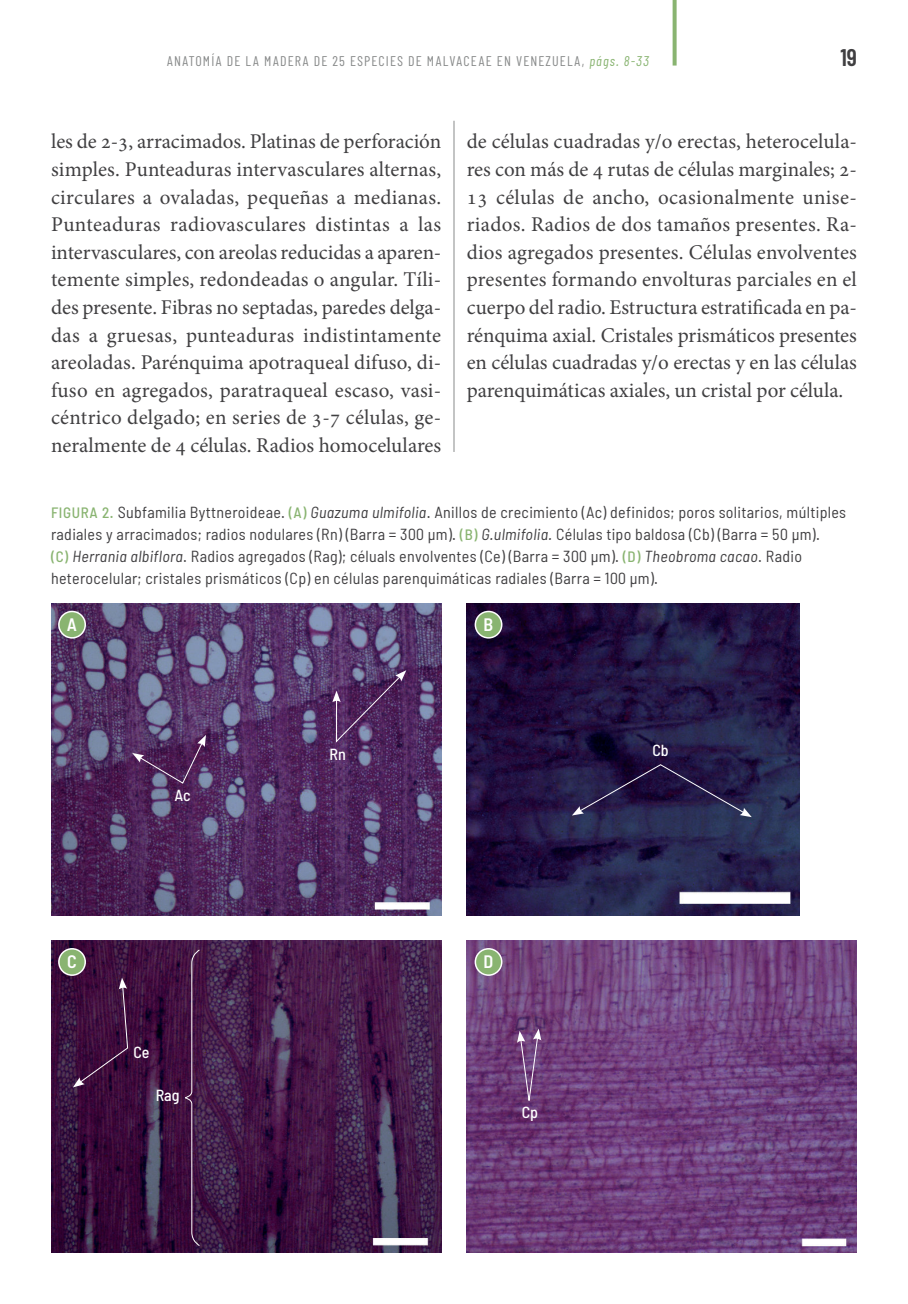
<style>
.page{position:relative;width:908px;height:1304px;background:#fff}
.page>*{position:absolute;margin:0;border:0;box-sizing:border-box;transform-origin:0 0}
.t1{font:600 24px "Barlow Condensed";color:#403f41}
.t2{font:21px/27.6px "Minion Pro";color:#403f41;text-align:justify}
.t3{font:600 semi-condensed 18px "Barlow";color:#fff}
.t4{font:semi-condensed 16px/22px "Barlow";letter-spacing:.02em;color:#403f41}
.t5{font:500 semi-condensed 16px "Barlow";color:#fff}
.t6{font:14px "Barlow Condensed";letter-spacing:.08em;color:#898b8b}
.s1{font-style:italic;color:#89b471}
.s2{font-weight:500;font-size:15px;color:#89b471}
.s3{font-style:italic}
</style>
<div class="page">
<svg style="left:672px;top:0;width:4px;height:66px"></svg>
<img style="left:51px;top:603px;width:390px;height:312px">
<img style="left:466px;top:603px;width:332px;height:312px">
<img style="left:51px;top:941px;width:390px;height:311px">
<img style="left:466px;top:941px;width:390px;height:311px">
<svg style="left:132px;top:735px;width:74px;height:49px;background:#5a3566"></svg>
<svg style="left:332px;top:670px;width:74px;height:73px;background:#593568"></svg>
<svg style="left:571px;top:764px;width:180px;height:53px;background:#29204b"></svg>
<svg style="left:516px;top:1029px;width:25px;height:78px;background:#7c5287"></svg>
<svg style="left:73px;top:978px;width:55px;height:109px;background:#431542"></svg>
<svg style="left:184px;top:949px;width:16px;height:297px;background:#4c214d"></svg>
<div style="left:58px;top:611px;width:28px;height:28px;background:#89b471;border:2px solid #fff;border-radius:50%"></div>
<div style="left:474px;top:611px;width:28px;height:28px;background:#89b471;border:2px solid #fff;border-radius:50%"></div>
<div style="left:58px;top:948px;width:28px;height:28px;background:#89b471;border:2px solid #fff;border-radius:50%"></div>
<div style="left:474px;top:948px;width:28px;height:28px;background:#89b471;border:2px solid #fff;border-radius:50%"></div>
<hr style="left:453px;top:121px;width:1px;height:331px;background:#898b8b">
<p class="t6" style="left:167px;top:52px;width:483px">ANATOMÍA DE LA MADERA DE 25 ESPECIES DE MALVACEAE EN VENEZUELA, <span class="s1">págs. 8-33</span></p>
<p class="t1" style="left:840px;top:42px;width:18px">19</p>
<p class="t2" style="left:51px;top:130px;width:391px">les de 2-3, arracimados. Platinas de perforación simples. Punteaduras intervasculares alternas, circulares a ovaladas, pequeñas a medianas.<br>Punteaduras radiovasculares distintas a las intervasculares, con areolas reducidas a aparen‐ temente simples, redondeadas o angular. Tíli‐ des presente. Fibras no septadas, paredes delga&shy;das a gruesas, punteaduras indistintamente areoladas. Parénquima apotraqueal difuso, di‐ fuso en agregados, paratraqueal escaso, vasi&shy;céntrico delgado; en series de 3-7 células, ge‐ neralmente de 4 células. Radios homocelulares</p>
<p class="t2" style="left:466px;top:130px;width:391px">de células cuadradas y/o erectas, heterocelula‐ res con más de 4 rutas de células marginales; 2- 13 células de ancho, ocasionalmente unise&shy;riados. Radios de dos tamaños presentes. Ra&shy;dios agregados presentes. Células envolventes presentes formando envolturas parciales en el cuerpo del radio. Estructura estratificada en pa‐ rénquima axial. Cristales prismáticos presentes en células cuadradas y/o erectas y en las células parenquimáticas axiales, un cristal por célula.</p>
<p class="t4" style="left:51px;top:500px;width:796px"><span class="s2">FIGURA 2.</span> Subfamilia Byttneroideae. <span class="s2">(A)</span> <span class="s3">Guazuma ulmifolia</span>. Anillos de crecimiento (Ac) definidos; poros solitarios, múltiples radiales y arracimados; radios nodulares (Rn) (Barra = 300 µm). <span class="s2">(B)</span> <span class="s3">G.ulmifolia.</span> Células tipo baldosa (Cb) (Barra = 50 µm).<br><span class="s2">(C)</span> <span class="s3">Herrania albiflora</span>. Radios agregados (Rag); céluals envolventes (Ce) (Barra = 300 µm). <span class="s2">(D)</span> <span class="s3">Theobroma cacao</span>. Radio heterocelular; cristales prismáticos (Cp) en células parenquimáticas radiales (Barra = 100 µm).</p>
<p class="t3" style="left:67px;top:613px;width:12px">A</p>
<p class="t3" style="left:483px;top:613px;width:11px">B</p>
<p class="t5" style="left:174px;top:785px;width:18px">Ac</p>
<p class="t5" style="left:329px;top:744px;width:18px">Rn</p>
<p class="t5" style="left:652px;top:740px;width:18px">Cb</p>
<p class="t3" style="left:67px;top:950px;width:11px">C</p>
<p class="t3" style="left:483px;top:950px;width:11px">D</p>
<p class="t5" style="left:133px;top:1042px;width:18px">Ce</p>
<p class="t5" style="left:156px;top:1085px;width:25px">Rag</p>
<p class="t5" style="left:521px;top:1102px;width:18px">Cp</p>
</div>
